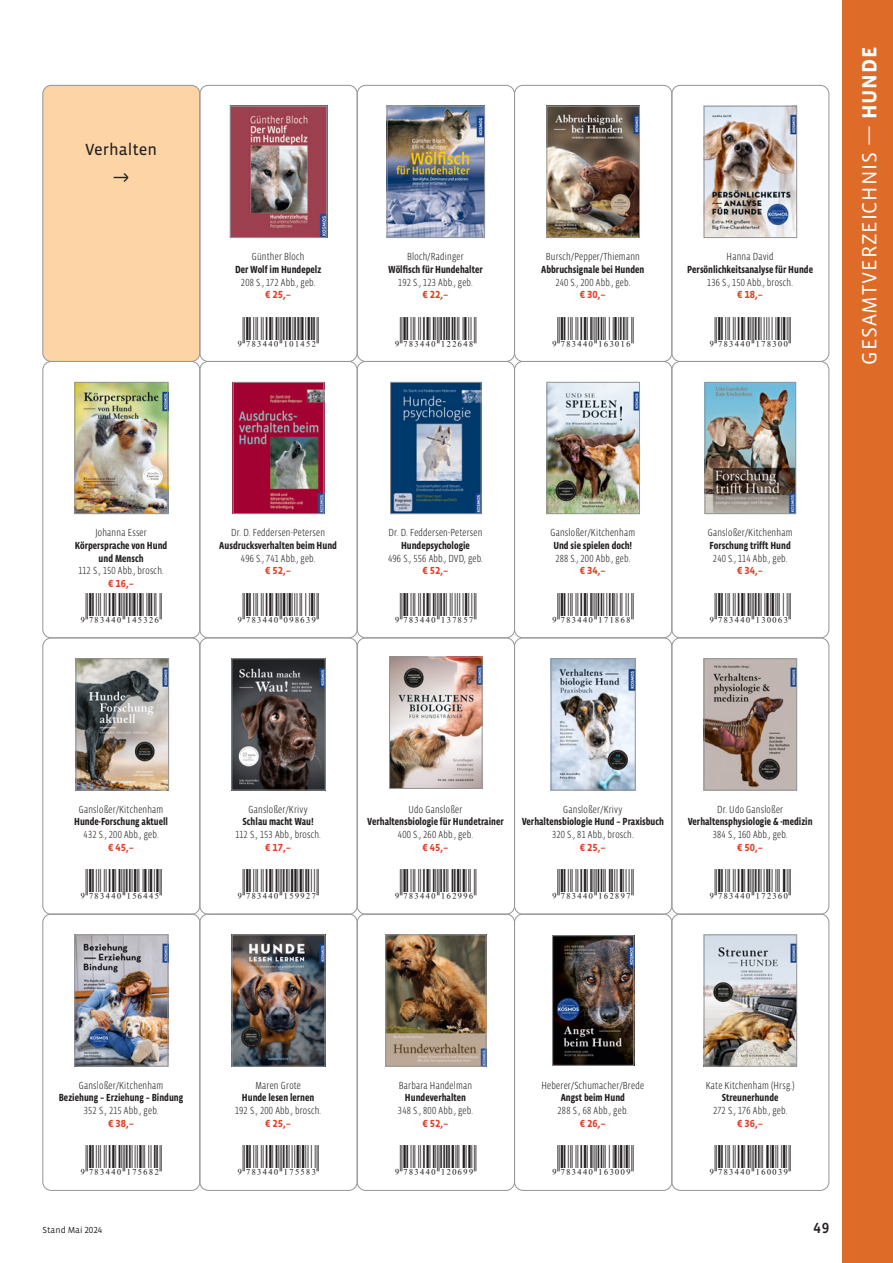
<style>
.page{position:relative;width:893px;height:1263px;background:#fff}
.page>*{position:absolute;margin:0;border:0;box-sizing:border-box;transform-origin:0 0}
.t1{font:21px "Vista Sans OT";letter-spacing:.04em;color:#fff}
.Sub-Kategorie{font:16.5px "Vista Sans OT";color:#231f20}
.t2{font:500 15px "Vista Sans OT";color:#231f20}
.Copy_Backlist{font:12.75px "C Code UPCEAN HRBS3";letter-spacing:.02em;color:#231f20}
.Copy_Backlist-2{font:300 10.5px/12.8px "Vista Sans Nar OT";letter-spacing:.02em;color:#231f20;text-align:center}
.Copy_Backlist-3{font:700 10.5px/12.8px "Vista Sans Nar OT";color:#231f20;text-align:center}
.t3{font:9px "Vista Sans OT";color:#231f20}
.s1{font-weight:700}
.s2{font-family:"Vista Sans OT";font-weight:700;color:#e03f26}
.s3{font-weight:300}
.s4{font-family:"Vista Sans OT";color:#e03f26}
</style>
<div class="page">
<img style="left:387px;top:936px;width:97px;height:128px">
<div style="left:385px;top:934px;width:101px;height:132px;border:1px solid #939598"></div>
<div style="left:357px;top:914px;width:158px;height:277px;border:1px solid #939598;border-radius:9px"></div>
<div style="left:43px;top:85px;width:157px;height:276px;background:#fdd4a6;border-radius:9px"></div>
<div style="left:43px;top:85px;width:157px;height:277px;border:1px solid #939598;border-radius:9px"></div>
<img style="left:232px;top:108px;width:93px;height:128px">
<div style="left:230px;top:106px;width:97px;height:132px;border:1px solid #939598"></div>
<div style="left:200px;top:85px;width:157px;height:277px;border:1px solid #939598;border-radius:9px"></div>
<img style="left:389px;top:108px;width:94px;height:128px">
<div style="left:387px;top:106px;width:98px;height:132px;border:1px solid #939598"></div>
<div style="left:357px;top:85px;width:158px;height:277px;border:1px solid #939598;border-radius:9px"></div>
<img style="left:549px;top:108px;width:89px;height:128px">
<div style="left:547px;top:106px;width:93px;height:132px;border:1px solid #939598"></div>
<div style="left:514px;top:85px;width:158px;height:277px;border:1px solid #939598;border-radius:9px"></div>
<img style="left:706px;top:108px;width:89px;height:128px">
<div style="left:704px;top:106px;width:93px;height:132px;border:1px solid #939598"></div>
<div style="left:672px;top:85px;width:157px;height:277px;border:1px solid #939598;border-radius:9px"></div>
<img style="left:77px;top:384px;width:89px;height:128px">
<div style="left:75px;top:382px;width:93px;height:132px;border:1px solid #939598"></div>
<div style="left:43px;top:361px;width:157px;height:277px;border:1px solid #939598;border-radius:9px"></div>
<img style="left:78px;top:660px;width:89px;height:128px">
<div style="left:76px;top:658px;width:93px;height:132px;border:1px solid #939598"></div>
<div style="left:43px;top:637px;width:157px;height:277px;border:1px solid #939598;border-radius:9px"></div>
<img style="left:77px;top:936px;width:89px;height:128px">
<div style="left:75px;top:934px;width:93px;height:132px;border:1px solid #939598"></div>
<div style="left:43px;top:914px;width:157px;height:277px;border:1px solid #939598;border-radius:9px"></div>
<img style="left:235px;top:384px;width:87px;height:128px">
<div style="left:233px;top:382px;width:91px;height:132px;border:1px solid #939598"></div>
<div style="left:200px;top:361px;width:157px;height:277px;border:1px solid #939598;border-radius:9px"></div>
<img style="left:234px;top:660px;width:89px;height:128px">
<div style="left:232px;top:658px;width:93px;height:132px;border:1px solid #939598"></div>
<div style="left:200px;top:637px;width:157px;height:277px;border:1px solid #939598;border-radius:9px"></div>
<img style="left:234px;top:936px;width:89px;height:128px">
<div style="left:232px;top:934px;width:93px;height:132px;border:1px solid #939598"></div>
<div style="left:200px;top:914px;width:157px;height:277px;border:1px solid #939598;border-radius:9px"></div>
<img style="left:549px;top:384px;width:89px;height:128px">
<div style="left:547px;top:382px;width:93px;height:132px;border:1px solid #939598"></div>
<div style="left:514px;top:361px;width:158px;height:277px;border:1px solid #939598;border-radius:9px"></div>
<img style="left:553px;top:660px;width:80px;height:128px">
<div style="left:551px;top:658px;width:84px;height:132px;border:1px solid #939598"></div>
<div style="left:514px;top:637px;width:158px;height:277px;border:1px solid #939598;border-radius:9px"></div>
<img style="left:554px;top:937px;width:78px;height:126px">
<div style="left:552px;top:935px;width:82px;height:130px;border:1px solid #939598"></div>
<div style="left:514px;top:914px;width:158px;height:277px;border:1px solid #939598;border-radius:9px"></div>
<img style="left:707px;top:384px;width:87px;height:128px">
<div style="left:705px;top:382px;width:91px;height:132px;border:1px solid #939598"></div>
<div style="left:672px;top:361px;width:157px;height:277px;border:1px solid #939598;border-radius:9px"></div>
<img style="left:706px;top:660px;width:89px;height:128px">
<div style="left:704px;top:658px;width:93px;height:132px;border:1px solid #939598"></div>
<div style="left:672px;top:637px;width:157px;height:277px;border:1px solid #939598;border-radius:9px"></div>
<img style="left:706px;top:936px;width:89px;height:128px">
<div style="left:704px;top:934px;width:93px;height:132px;border:1px solid #939598"></div>
<div style="left:672px;top:914px;width:157px;height:277px;border:1px solid #939598;border-radius:9px"></div>
<img style="left:392px;top:384px;width:87px;height:128px">
<div style="left:390px;top:382px;width:91px;height:132px;border:1px solid #939598"></div>
<div style="left:357px;top:361px;width:158px;height:277px;border:1px solid #939598;border-radius:9px"></div>
<img style="left:391px;top:659px;width:89px;height:128px">
<div style="left:389px;top:657px;width:93px;height:132px;border:1px solid #939598"></div>
<div style="left:357px;top:637px;width:158px;height:277px;border:1px solid #939598;border-radius:9px"></div>
<div style="left:842px;top:0;width:51px;height:1263px;background:#de6b27"></div>
<p class="Sub-Kategorie" style="left:85px;top:141px;width:73px">Verhalten</p>
<p class="Sub-Kategorie" style="left:113px;top:168px;width:18px">C</p>
<p class="Copy_Backlist-2" style="left:235px;top:250px;width:88px">Günther Bloch<br><span class="s1">Der Wolf im Hundepelz<br></span>208 S., 172 Abb., geb.<br><span class="s2">€ 25,–</span></p>
<p class="Copy_Backlist" style="left:237px;top:328px;width:83px">*[7WR4S0-BABEFC]</p>
<p class="Copy_Backlist-2" style="left:388px;top:250px;width:96px">Bloch/Radinger<br><span class="s1">Wölfisch für Hundehalter<br></span>192 S., 123 Abb., geb.<br><span class="s2">€ 22,–</span></p>
<p class="Copy_Backlist" style="left:395px;top:328px;width:83px">*[7WR4S0-BCCGEI]</p>
<p class="Copy_Backlist-2" style="left:541px;top:250px;width:105px">Bursch/Pepper/Thiemann<br><span class="s1">Abbruchsignale bei Hunden<br></span>240 S., 200 Abb., geb.<br><span class="s2">€ 30,–</span></p>
<p class="Copy_Backlist" style="left:552px;top:328px;width:83px">*[7WR4S0-BGDABG]</p>
<p class="Copy_Backlist-2" style="left:687px;top:250px;width:127px">Hanna David<br><span class="s1">Persönlichkeitsanalyse für Hunde<br></span>136 S., 150 Abb., brosch.<br><span class="s2">€ 18,–</span></p>
<p class="Copy_Backlist" style="left:709px;top:328px;width:83px">*[7WR4S0-BHIDAA]</p>
<h1 class="t1" style="left:858px;top:365px;width:320px;rotate:-90deg">GESAMTVERZEICHNIS — <span class="s1">HUNDE</span></h1>
<p class="Copy_Backlist-2" style="left:75px;top:526px;width:94px">Johanna Esser<br><span class="s1">Körpersprache von Hund und Mensch<br></span>112 S., 150 Abb., brosch. <span class="s2">€ 16,–</span></p>
<p class="Copy_Backlist" style="left:80px;top:604px;width:83px">*[7WR4S0-BEFDCG]</p>
<p class="Copy_Backlist-2" style="left:219px;top:526px;width:119px">Dr. D. Feddersen-Petersen<br><span class="s1">Ausdrucksverhalten beim Hund<br></span>496 S., 741 Abb., geb.<br><span class="s2">€ 52,–</span></p>
<p class="Copy_Backlist" style="left:237px;top:604px;width:83px">*[7WR4S0-AJIGDJ]</p>
<p class="Copy_Backlist-2" style="left:388px;top:526px;width:96px">Dr. D. Feddersen-Petersen<br><span class="s1">Hundepsychologie<br></span>496 S., 556 Abb., DVD, geb. <span class="s2">€ 52,–</span></p>
<p class="Copy_Backlist" style="left:395px;top:604px;width:83px">*[7WR4S0-BDHIFH]</p>
<p class="Copy_Backlist-2" style="left:550px;top:526px;width:86px">Gansloßer/Kitchenham<br><span class="s1">Und sie spielen doch!<br></span>288 S., 200 Abb., geb.<br><span class="s2">€ 34,–</span></p>
<p class="Copy_Backlist" style="left:552px;top:604px;width:83px">*[7WR4S0-BHBIGI]</p>
<p class="Copy_Backlist-2" style="left:708px;top:526px;width:86px">Gansloßer/Kitchenham<br><span class="s1">Forschung trifft Hund<br></span>240 S., 114 Abb., geb.<br><span class="s2">€ 34,–</span></p>
<p class="Copy_Backlist" style="left:709px;top:604px;width:83px">*[7WR4S0-BDAAGD]</p>
<p class="Copy_Backlist-2" style="left:74px;top:803px;width:95px">Gansloßer/Kitchenham<br><span class="s1">Hunde-Forschung aktuell<br></span>432 S., 200 Abb., geb.<br><span class="s2">€ 45,–</span></p>
<p class="Copy_Backlist" style="left:80px;top:880px;width:83px">*[7WR4S0-BFGEEF]</p>
<p class="Copy_Backlist-2" style="left:235px;top:803px;width:87px">Gansloßer/Krivy<br><span class="s1">Schlau macht Wau!<br></span>112 S., 153 Abb., brosch. <span class="s2">€ 17,–</span></p>
<p class="Copy_Backlist" style="left:237px;top:880px;width:83px">*[7WR4S0-BFJJCH]</p>
<p class="Copy_Backlist-3" style="left:367px;top:803px;width:138px"><span class="s3">Udo Gansloßer<br></span>Verhaltensbiologie für Hundetrainer<br><span class="s3">400 S., 260 Abb., geb.<br></span><span class="s4">€ 45,–</span></p>
<p class="Copy_Backlist" style="left:395px;top:880px;width:83px">*[7WR4S0-BGCJJG]</p>
<p class="Copy_Backlist-2" style="left:522px;top:803px;width:144px">Gansloßer/Krivy<br><span class="s1">Verhaltensbiologie Hund – Praxisbuch<br></span>320 S., 81 Abb., brosch.<br><span class="s2">€ 25,–</span></p>
<p class="Copy_Backlist" style="left:552px;top:880px;width:83px">*[7WR4S0-BGCIJH]</p>
<p class="Copy_Backlist-2" style="left:688px;top:803px;width:126px">Dr. Udo Gansloßer<br><span class="s1">Verhaltensphysiologie &amp; -medizin<br></span>384 S., 160 Abb., geb.<br><span class="s2">€ 50,–</span></p>
<p class="Copy_Backlist" style="left:709px;top:880px;width:83px">*[7WR4S0-BHCDGA]</p>
<p class="Copy_Backlist-2" style="left:59px;top:1079px;width:126px">Gansloßer/Kitchenham<br><span class="s1">Beziehung – Erziehung – Bindung<br></span>352 S., 215 Abb., geb.<br><span class="s2">€ 38,–</span></p>
<p class="Copy_Backlist" style="left:80px;top:1156px;width:83px">*[7WR4S0-BHFGIC]</p>
<p class="t3" style="left:43px;top:1225px;width:61px">Stand Mai 2024</p>
<p class="Copy_Backlist-2" style="left:235px;top:1079px;width:88px">Maren Grote<br><span class="s1">Hunde lesen lernen<br></span>192 S., 200 Abb., brosch. <span class="s2">€ 25,–</span></p>
<p class="Copy_Backlist" style="left:237px;top:1156px;width:83px">*[7WR4S0-BHFFID]</p>
<p class="Copy_Backlist-2" style="left:398px;top:1079px;width:77px">Barbara Handelman<br><span class="s1">Hundeverhalten<br></span>348 S., 800 Abb., geb. <span class="s2">€ 52,–</span></p>
<p class="Copy_Backlist" style="left:395px;top:1156px;width:83px">*[7WR4S0-BCAGJJ]</p>
<p class="Copy_Backlist-2" style="left:542px;top:1079px;width:104px">Heberer/Schumacher/Brede<br><span class="s1">Angst beim Hund<br></span>288 S., 68 Abb., geb.<br><span class="s2">€ 26,–</span></p>
<p class="Copy_Backlist" style="left:552px;top:1156px;width:83px">*[7WR4S0-BGDAAJ]</p>
<p class="Copy_Backlist-2" style="left:706px;top:1079px;width:90px">Kate Kitchenham (Hrsg.)<br><span class="s1">Streunerhunde<br></span>272 S., 176 Abb., geb.<br><span class="s2">€ 36,–</span></p>
<p class="Copy_Backlist" style="left:709px;top:1156px;width:83px">*[7WR4S0-BGAADJ]</p>
<h3 class="t2" style="left:814px;top:1220px;width:17px">49</h3>
</div>
